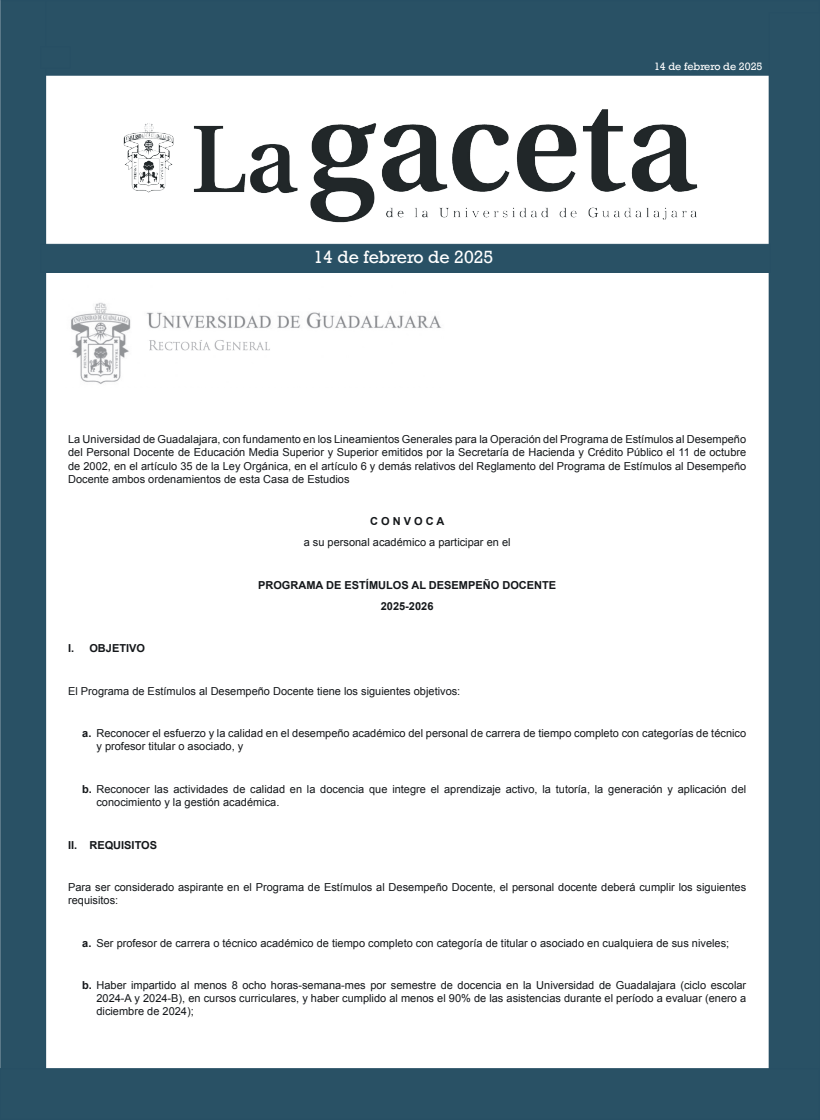
<style>
.page{position:relative;width:820px;height:1120px;background:#fff}
.page>*{position:absolute;margin:0;border:0;box-sizing:border-box;transform-origin:0 0}
.t1{font:16.6px "Rockwell";color:#fff}
.t2{font:11px/13.2px "Arial";color:#14171a}
.t3{font:700 11px/21.2px "Arial";color:#14171a;text-align:center}
.t4{font:10px "Rockwell";color:#fff}
.s1{font-weight:700}
</style>
<div class="page">
<div style="left:26px;top:1px;width:793px;height:74px;background:#295165"></div>
<div style="left:25px;top:0;width:794px;height:76px;border:1px solid #274f64"></div>
<div style="left:1px;top:1px;width:45px;height:1086px;background:#295165"></div>
<div style="left:0;top:0;width:46px;height:1088px;border:1px solid #274f64"></div>
<div style="left:768px;top:13px;width:51px;height:1063px;background:#295165"></div>
<div style="left:768px;top:12px;width:51px;height:1064px;border:1px solid #274f64"></div>
<div style="left:0;top:1068px;width:819px;height:51px;background:#295165"></div>
<div style="left:0;top:1068px;width:819px;height:52px;border:1px solid #274f64"></div>
<img style="left:123px;top:109px;width:575px;height:114px">
<div style="left:40px;top:244px;width:730px;height:29px;background:#295165"></div>
<img style="left:71px;top:302px;width:371px;height:82px">
<div style="left:40px;top:46px;width:30px;height:23px;background:#295165"></div>
<h1 class="t1" style="left:313px;top:246px;width:181px">14 de febrero de 2025</h1>
<p class="t4" style="left:653px;top:60px;width:110px">14 de febrero de 2025</p>
<p class="t2" style="left:68px;top:433px;width:679px;text-align:justify">La Universidad de Guadalajara, con fundamento en los Lineamientos Generales para la Operación del Programa de Estímulos al Desempeño del Personal Docente de Educación Media Superior y Superior emitidos por la Secretaría de Hacienda y Crédito Público el 11 de octubre de 2002, en el artículo 35 de la Ley Orgánica, en el artículo 6 y demás relativos del Reglamento del Programa de Estímulos al Desempeño Docente ambos ordenamientos de esta Casa de Estudios</p>
<p class="t3" style="left:370px;top:511px;width:76px">C O N V O C A</p>
<p class="t2" style="left:303px;top:536px;width:208px">a su personal académico a participar en el</p>
<p class="t3" style="left:258px;top:575px;width:299px">PROGRAMA DE ESTÍMULOS AL DESEMPEÑO DOCENTE<br>2025-2026</p>
<p class="t3" style="left:68px;top:638px;width:78px">I. OBJETIVO</p>
<p class="t2" style="left:68px;top:684px;width:393px">El Programa de Estímulos al Desempeño Docente tiene los siguientes objetivos:</p>
<p class="t2" style="left:96px;top:727px;width:651px;text-indent:-14px"><span class="s1">a.</span> Reconocer el esfuerzo y la calidad en el desempeño académico del personal de carrera de tiempo completo con categorías de técnico y profesor titular o asociado, y</p>
<p class="t2" style="left:96px;top:782px;width:651px;text-indent:-14px"><span class="s1">b.</span> Reconocer las actividades de calidad en la docencia que integre el aprendizaje activo, la tutoría, la generación y aplicación del conocimiento y la gestión académica.</p>
<p class="t3" style="left:68px;top:834px;width:90px">II. REQUISITOS</p>
<p class="t2" style="left:68px;top:880px;width:679px">Para ser considerado aspirante en el Programa de Estímulos al Desempeño Docente, el personal docente deberá cumplir los siguientes requisitos:</p>
<p class="t2" style="left:82px;top:936px;width:648px"><span class="s1">a.</span> Ser profesor de carrera o técnico académico de tiempo completo con categoría de titular o asociado en cualquiera de sus niveles;</p>
<p class="t2" style="left:96px;top:978px;width:651px;text-align:justify;text-indent:-14px"><span class="s1">b.</span> Haber impartido al menos 8 ocho horas-semana-mes por semestre de docencia en la Universidad de Guadalajara (ciclo escolar 2024-A y 2024-B), en cursos curriculares, y haber cumplido al menos el 90% de las asistencias durante el período a evaluar (enero a diciembre de 2024);</p>
</div>
